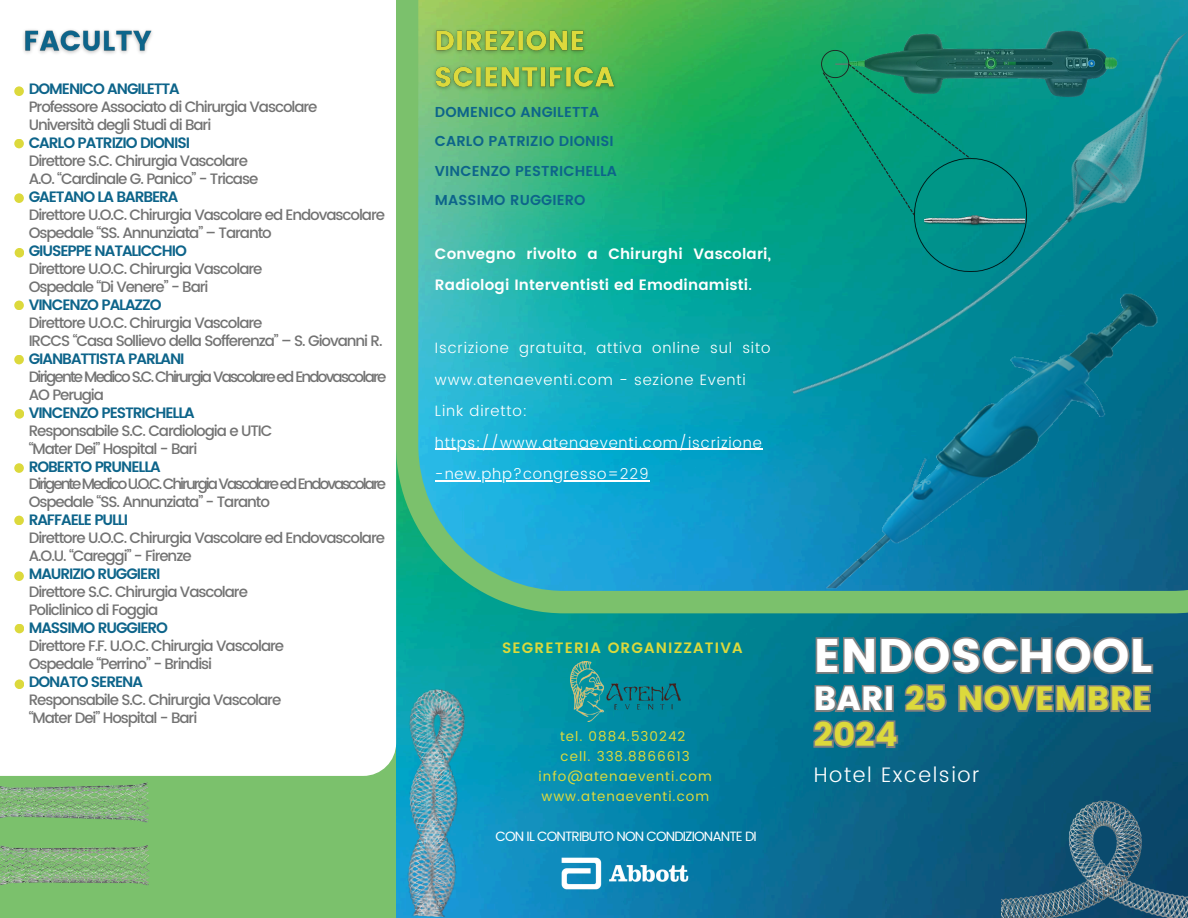
<style>
.page{position:relative;width:1188px;height:918px;background:#fff}
.page>*{position:absolute;margin:0;border:0;box-sizing:border-box;transform-origin:0 0}
.t1{font:46.95px "Poppins";letter-spacing:.01em;color:#fff}
.t2{font:33.45px/36px "Poppins";letter-spacing:.01em;color:#dcd93c}
.t3{font:300 21px "Poppins";letter-spacing:.075em;color:#fff}
.t4{font:500 15px/18px "Poppins";letter-spacing:-.07em;color:#737373}
.t5{font:600 15px "Poppins";letter-spacing:-.07em;color:#0d648a}
.t6{font:300 15px/31.5px "Poppins";letter-spacing:.055em;color:#fff}
.t7{font:500 15px/18px "Poppins";letter-spacing:-.13em;color:#737373}
.t8{font:600 15px/31.5px "Poppins";letter-spacing:.01em;color:#fff}
.t9{font:500 15px/18px "Poppins";letter-spacing:-.115em;color:#737373}
.t10{font:600 15px "Poppins";letter-spacing:.075em;color:#dcd93c}
.t11{font:600 14.4px "Poppins";letter-spacing:.01em;color:#0d648a}
.t12{font:13.5px/20px "Poppins";letter-spacing:.075em;color:#dcd93c;text-align:center}
.t13{font:13.5px "Poppins";letter-spacing:-.065em;color:#fff}
.s1{font-weight:500}
.s2{color:#fff}
</style>
<div class="page">
<img style="left:396px;top:613px;width:792px;height:305px">
<div style="left:0;top:0;width:396px;height:918px;background:#7bc16c"></div>
<div style="left:0;top:0;width:396px;height:776px;background:#fff"></div>
<svg style="left:396px;top:0;width:792px;height:613px;background:#2cae9e"></svg>
<hr style="left:435px;top:449px;width:328px;height:1px;background:#fff">
<hr style="left:435px;top:480px;width:214px;height:1px;background:#fff">
<img style="left:531px;top:826px;width:189px;height:92px">
<img style="left:752px;top:7px;width:436px;height:413px">
<img style="left:396px;top:680px;width:78px;height:238px">
<img style="left:1001px;top:796px;width:187px;height:122px">
<img style="left:0;top:782px;width:150px;height:103px">
<div style="left:14px;top:86px;width:10px;height:10px;background:#dcd93c;border-radius:50%"></div>
<img style="left:570px;top:661px;width:111px;height:61px">
<div style="left:14px;top:139px;width:10px;height:9px;background:#dcd93c;border-radius:50%"></div>
<div style="left:14px;top:193px;width:10px;height:10px;background:#dcd93c;border-radius:50%"></div>
<div style="left:14px;top:301px;width:10px;height:9px;background:#dcd93c;border-radius:50%"></div>
<div style="left:15px;top:248px;width:9px;height:10px;background:#dcd93c;border-radius:50%"></div>
<div style="left:14px;top:355px;width:10px;height:9px;background:#dcd93c;border-radius:50%"></div>
<div style="left:15px;top:409px;width:9px;height:10px;background:#dcd93c;border-radius:50%"></div>
<div style="left:14px;top:463px;width:10px;height:10px;background:#dcd93c;border-radius:50%"></div>
<div style="left:14px;top:516px;width:10px;height:9px;background:#dcd93c;border-radius:50%"></div>
<div style="left:14px;top:571px;width:10px;height:10px;background:#dcd93c;border-radius:50%"></div>
<div style="left:15px;top:624px;width:9px;height:9px;background:#dcd93c;border-radius:50%"></div>
<div style="left:15px;top:679px;width:9px;height:10px;background:#dcd93c;border-radius:50%"></div>
<img style="left:821px;top:284px;width:339px;height:314px">
<img style="left:23px;top:29px;width:129px;height:25px">
<img style="left:429px;top:19px;width:193px;height:82px">
<img style="left:914px;top:159px;width:113px;height:112px">
<img style="left:849px;top:26px;width:270px;height:92px">
<svg style="left:821px;top:50px;width:150px;height:165px;background:#069375"></svg>
<p class="t5" style="left:29px;top:80px;width:153px">DOMENICO ANGILETTA</p>
<p class="t4" style="left:29px;top:98px;width:290px">Professore Associato di Chirurgia Vascolare<br>Università degli Studi di Bari</p>
<p class="t5" style="left:29px;top:134px;width:163px">CARLO PATRIZIO DIONISI</p>
<p class="t4" style="left:29px;top:152px;width:231px">Direttore S.C. Chirurgia Vascolare<br>A.O. “Cardinale G. Panico” - Tricase</p>
<p class="t5" style="left:29px;top:188px;width:151px">GAETANO LA BARBERA</p>
<p class="t4" style="left:29px;top:206px;width:358px">Direttore U.O.C. Chirurgia Vascolare ed Endovascolare<br>Ospedale “SS. Annunziata” – Taranto</p>
<p class="t5" style="left:29px;top:242px;width:160px">GIUSEPPE NATALICCHIO</p>
<p class="t4" style="left:29px;top:260px;width:235px">Direttore U.O.C. Chirurgia Vascolare<br>Ospedale “Di Venere” - Bari</p>
<p class="t5" style="left:29px;top:296px;width:134px">VINCENZO PALAZZO</p>
<p class="t4" style="left:29px;top:314px;width:355px">Direttore U.O.C. Chirurgia Vascolare<br>IRCCS “Casa Sollievo della Sofferenza” – S. Giovanni R.</p>
<p class="t5" style="left:29px;top:350px;width:157px">GIANBATTISTA PARLANI</p>
<p class="t9" style="left:29px;top:368px;width:359px">Dirigente Medico S.C. Chirurgia Vascolare ed Endovascolare<br>AO Perugia</p>
<p class="t5" style="left:29px;top:404px;width:168px">VINCENZO PESTRICHELLA</p>
<p class="t4" style="left:29px;top:422px;width:245px">Responsabile S.C. Cardiologia e UTIC “Mater Dei” Hospital - Bari</p>
<p class="t5" style="left:29px;top:458px;width:134px">ROBERTO PRUNELLA</p>
<p class="t7" style="left:29px;top:474px;width:359px">Dirigente Medico U.O.C. Chirurgia Vascolare ed Endovascolare<br>Ospedale “SS. Annunziata” - Taranto</p>
<p class="t5" style="left:29px;top:511px;width:101px">RAFFAELE PULLI</p>
<p class="t4" style="left:29px;top:528px;width:358px">Direttore U.O.C. Chirurgia Vascolare ed Endovascolare<br>A.O.U. “Careggi” - Firenze</p>
<p class="t5" style="left:29px;top:565px;width:133px">MAURIZIO RUGGIERI</p>
<p class="t4" style="left:29px;top:582px;width:221px">Direttore S.C. Chirurgia Vascolare<br>Policlinico di Foggia</p>
<p class="t5" style="left:29px;top:619px;width:141px">MASSIMO RUGGIERO</p>
<p class="t4" style="left:29px;top:636px;width:257px">Direttore F.F. U.O.C. Chirurgia Vascolare<br>Ospedale “Perrino” - Brindisi</p>
<p class="t5" style="left:29px;top:673px;width:116px">DONATO SERENA</p>
<p class="t4" style="left:29px;top:690px;width:254px">Responsabile S.C. Chirurgia Vascolare “Mater Dei” Hospital - Bari</p>
<h1 class="t11" style="left:435px;top:104px;width:166px">DOMENICO ANGILETTA</h1>
<p class="t11" style="left:435px;top:133px;width:180px">CARLO PATRIZIO DIONISI</p>
<p class="t11" style="left:435px;top:162px;width:184px">VINCENZO PESTRICHELLA</p>
<h3 class="t11" style="left:435px;top:192px;width:152px">MASSIMO RUGGIERO</h3>
<p class="t8" style="left:435px;top:238px;width:338px">Convegno rivolto a Chirurghi Vascolari,<br>Radiologi Interventisti ed Emodinamisti<span class="s1">.</span></p>
<p class="t6" style="left:435px;top:332px;width:337px">Iscrizione gratuita, attiva online sul sito www.atenaeventi.com - sezione Eventi<br>Link diretto:</p>
<p class="t6" style="left:435px;top:427px;width:328px">https://www.atenaeventi.com/iscrizione</p>
<p class="t6" style="left:435px;top:458px;width:215px">-new.php?congresso=229</p>
<p class="t10" style="left:502px;top:639px;width:242px">SEGRETERIA ORGANIZZATIVA</p>
<p class="t12" style="left:539px;top:727px;width:175px">tel. 0884.530242<br>cell. 338.8866613 info@atenaeventi.com www.atenaeventi.com</p>
<p class="t13" style="left:496px;top:829px;width:263px">CON IL CONTRIBUTO NON CONDIZIONANTE DI</p>
<p class="t1" style="left:814px;top:628px;width:340px">ENDOSCHOOL</p>
<p class="t2" style="left:814px;top:681px;width:339px"><span class="s2">BARI</span> 25 NOVEMBRE<br>2024</p>
<h5 class="t3" style="left:814px;top:763px;width:167px">Hotel Excelsior</h5>
</div>
